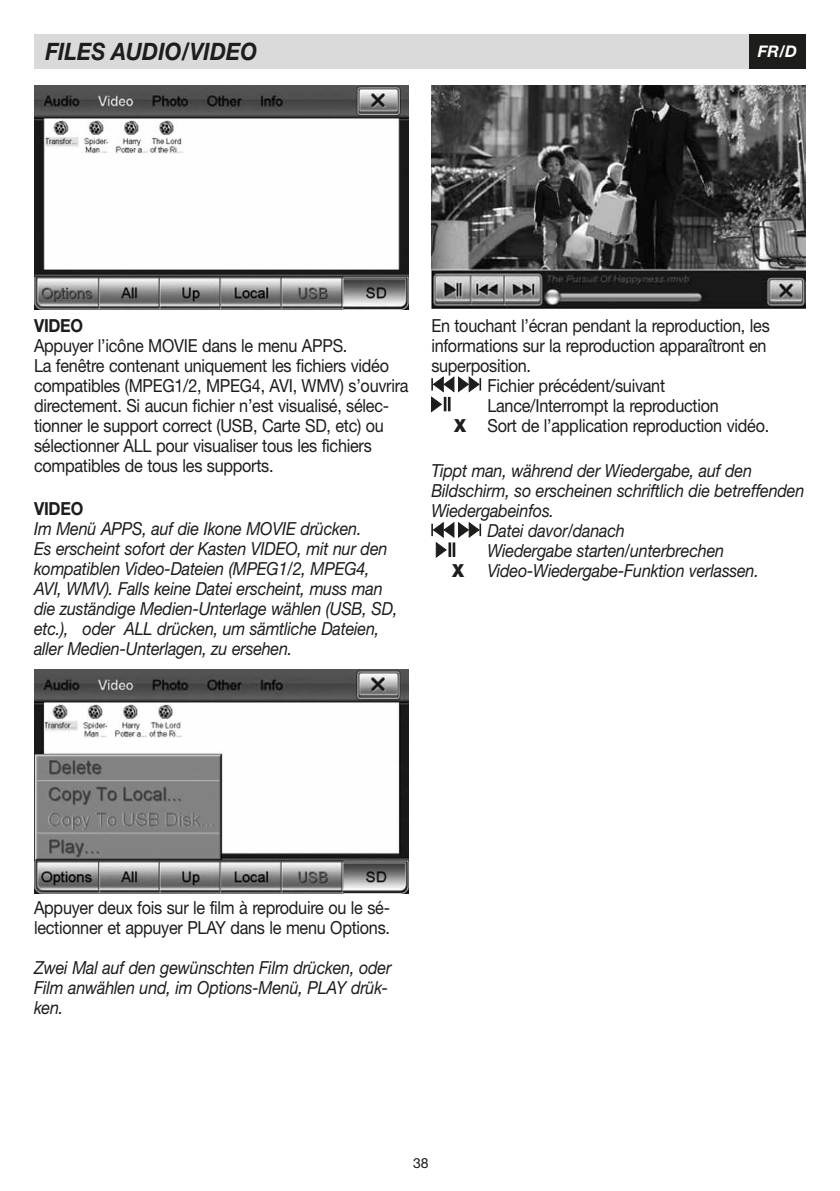
<style>
.page{position:relative;width:840px;height:1191px;background:#fff}
.page>*{position:absolute;margin:0;border:0;box-sizing:border-box;transform-origin:0 0}
.t1{font:italic 700 24px "Helvetica Neue";color:#1d1d1b;scale:.9 1}
.t2{font:18px/20px "Helvetica Neue";letter-spacing:-.015em;color:#1d1d1b;scale:.9 1}
.t3{font:italic 18px/20px "Helvetica Neue";letter-spacing:-.015em;color:#1d1d1b;scale:.9 1}
.t4{font:700 18px "Helvetica Neue";letter-spacing:-.015em;color:#1d1d1b;scale:.9 1}
.t5{font:900 18px "Helvetica Neue";color:#1d1d1b;scale:.9 1}
.t6{font:italic 700 16px "Helvetica Neue";color:#fff}
.t7{font:14px "Helvetica Neue";color:#1d1d1b}
.s1{font-weight:900}
</style>
<div class="page">
<div style="left:34px;top:34px;width:771px;height:34px;background:#dadada"></div>
<div style="left:748px;top:34px;width:57px;height:34px;background:#1d1d1b"></div>
<svg style="left:431px;top:522px;width:50px;height:35px"></svg>
<img style="left:34px;top:85px;width:374px;height:224px">
<img style="left:431px;top:85px;width:374px;height:223px">
<img style="left:34px;top:669px;width:374px;height:224px">
<svg style="left:431px;top:376px;width:50px;height:36px"></svg>
<h1 class="t1" style="left:45px;top:37px;width:237px">FILES AUDIO/VIDEO</h1>
<p class="t6" style="left:757px;top:42px;width:41px">FR/D</p>
<p class="t4" style="left:34px;top:314px;width:56px">VIDEO</p>
<p class="t2" style="left:34px;top:335px;width:417px">Appuyer l’icône MOVIE dans le menu APPS.<br>La fenêtre contenant uniquement les fichiers vidéo compatibles (MPEG1/2, MPEG4, AVI, WMV) s’ouvrira directement. Si aucun fichier n’est visualisé, sélec&shy;tionner le support correct (USB, Carte SD, etc) ou sélectionner ALL pour visualiser tous les fichiers compatibles de tous les supports.</p>
<p class="t4" style="left:34px;top:497px;width:56px">VIDEO</p>
<p class="t3" style="left:34px;top:518px;width:405px">Im Menü APPS, auf die Ikone MOVIE drücken.<br>Es erscheint sofort der Kasten VIDEO, mit nur den kompatiblen Video-Dateien (MPEG1/2, MPEG4, AVI, WMV). Falls keine Datei erscheint, muss man die zuständige Medien-Unterlage wählen (USB, SD, etc.), oder ALL drücken, um sämtliche Dateien, aller Medien-Unterlagen, zu ersehen.</p>
<p class="t2" style="left:431px;top:315px;width:377px">En touchant l’écran pendant la reproduction, les</p>
<p class="t2" style="left:431px;top:335px;width:374px">informations sur la reproduction apparaîtront en</p>
<p class="t2" style="left:431px;top:355px;width:112px">superposition.</p>
<p class="t2" style="left:487px;top:375px;width:199px">Fichier précédent/suivant</p>
<p class="t2" style="left:487px;top:395px;width:258px">Lance/Interrompt la reproduction</p>
<p class="t2" style="left:454px;top:415px;width:351px"><span class="s1">X</span> Sort de l’application reproduction vidéo.</p>
<p class="t3" style="left:431px;top:460px;width:357px">Tippt man, während der Wiedergabe, auf den</p>
<p class="t3" style="left:431px;top:480px;width:416px">Bildschirm, so erscheinen schriftlich die betreffenden</p>
<p class="t3" style="left:431px;top:500px;width:138px">Wiedergabeinfos.</p>
<p class="t3" style="left:487px;top:520px;width:154px">Datei davor/danach</p>
<p class="t3" style="left:487px;top:540px;width:264px">Wiedergabe starten/unterbrechen</p>
<p class="t5" style="left:452px;top:560px;width:15px">X</p>
<p class="t3" style="left:487px;top:560px;width:303px">Video-Wiedergabe-Funktion verlassen.</p>
<p class="t2" style="left:34px;top:897px;width:397px">Appuyer deux fois sur le film à reproduire ou le sé&shy;lectionner et appuyer PLAY dans le menu Options.</p>
<p class="t3" style="left:34px;top:957px;width:398px">Zwei Mal auf den gewünschten Film drücken, oder<br>Film anwählen und, im Options-Menü, PLAY drüc&shy;ken.</p>
<p class="t7" style="left:413px;top:1154px;width:17px">38</p>
</div>
